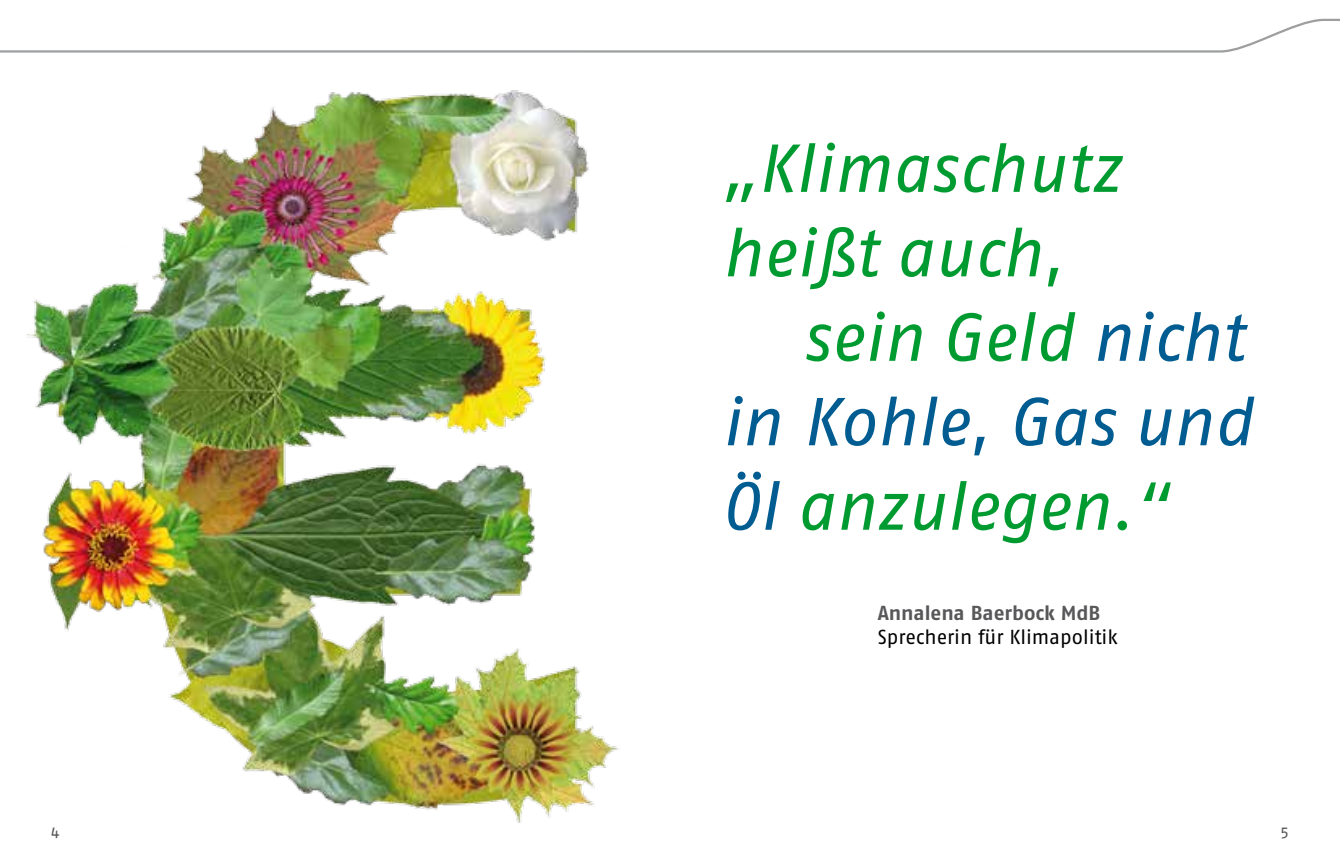
<style>
.page{position:relative;width:1340px;height:862px;background:#fff}
.page>*{position:absolute;margin:0;border:0;box-sizing:border-box;transform-origin:0 0}
.t1{font:italic 67.5px "Fago OT";color:#009b30}
.t2{font:italic 67.5px "Fago OT";letter-spacing:-.005em;color:#005c91}
.t3{font:20.25px "Fago OT";letter-spacing:-.005em;color:#000}
.t4{font:700 20.25px "Fago OT";color:#58585a}
.t5{font:15.75px "Fago OT";color:#58585a}
.s1{color:#005c91}
</style>
<div class="page">
<img style="left:26px;top:90px;width:593px;height:733px">
<svg style="left:0;top:18px;width:1339px;height:35px"></svg>
<p class="t1" style="left:721px;top:128px;width:401px">„Klimaschutz</p>
<p class="t1" style="left:721px;top:212px;width:344px">heißt auch,</p>
<p class="t1" style="left:802px;top:296px;width:443px">sein Geld <span class="s1">nicht</span></p>
<p class="t2" style="left:721px;top:381px;width:533px">in Kohle, Gas und</p>
<p class="t1" style="left:721px;top:465px;width:449px"><span class="s1">Öl</span> anzulegen.“</p>
<p class="t4" style="left:877px;top:600px;width:224px">Annalena Baerbock MdB</p>
<p class="t3" style="left:877px;top:624px;width:242px">Sprecherin für Klimapolitik</p>
<p class="t5" style="left:51px;top:823px;width:10px">4</p>
<p class="t5" style="left:1280px;top:823px;width:10px">5</p>
</div>
